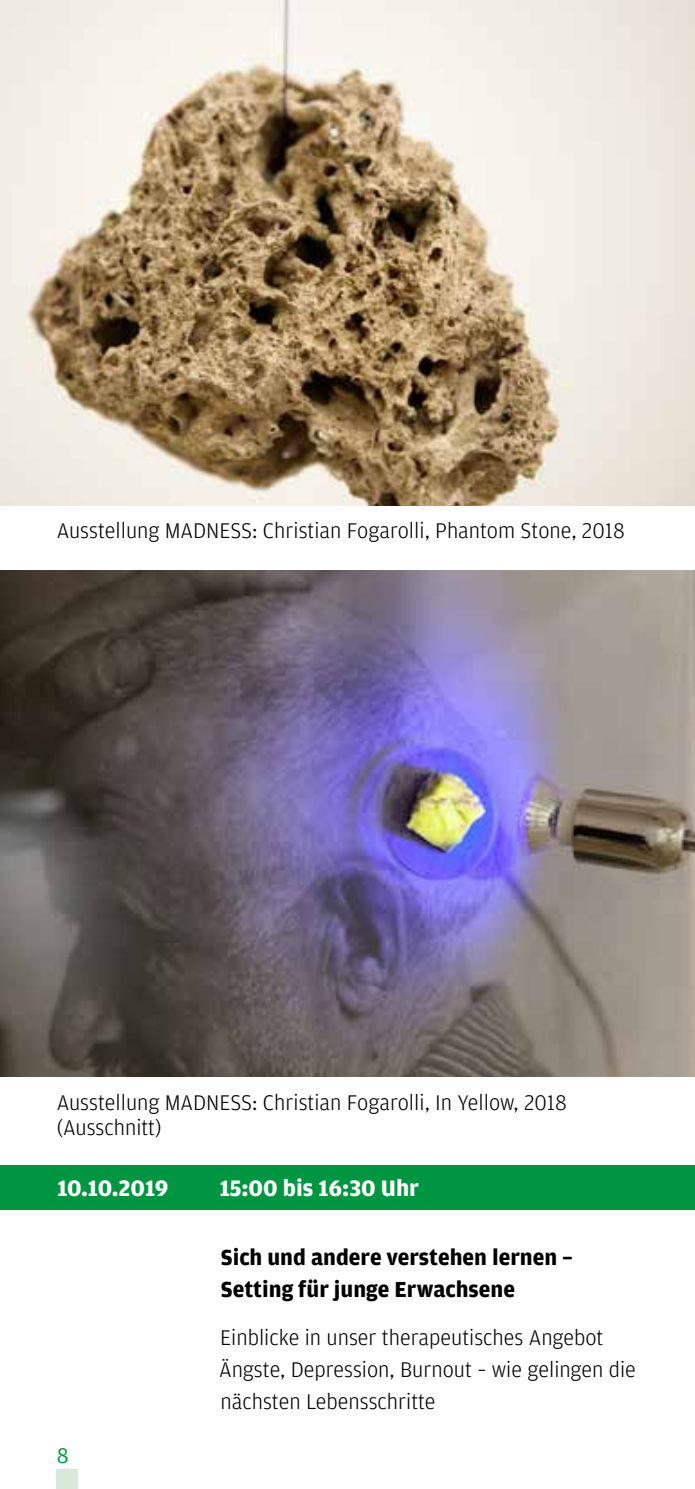
<style>
.page{position:relative;width:695px;height:1489px;background:#fff}
.page>*{position:absolute;margin:0;border:0;box-sizing:border-box;transform-origin:0 0}
.t1{font:700 23.75px "Amplitude";color:#fff}
.t2{font:700 23px/32.2px "Amplitude";color:#000}
.t3{font:300 22.5px/32.2px "Amplitude";color:#000}
.t4{font:22.5px "Amplitude";color:#009641}
</style>
<div class="page">
<div style="left:57px;top:1469px;width:21px;height:19px;background:#d7ead9"></div>
<div style="left:0;top:1165px;width:694px;height:44px;background:#009641"></div>
<img style="left:0;top:0;width:694px;height:506px">
<img style="left:0;top:570px;width:694px;height:506px">
<p class="t3" style="left:57px;top:514px;width:569px">Ausstellung MADNESS: Christian Fogarolli, Phantom Stone, 2018</p>
<p class="t3" style="left:57px;top:1090px;width:511px;line-height:25px">Ausstellung MADNESS: Christian Fogarolli, In Yellow, 2018 (Ausschnitt)</p>
<p class="t1" style="left:57px;top:1174px;width:113px">10.10.2019</p>
<p class="t1" style="left:220px;top:1174px;width:201px">15:00 bis 16:30 Uhr</p>
<p class="t4" style="left:57px;top:1442px;width:13px">8</p>
<p class="t2" style="left:221px;top:1241px;width:353px">Sich und andere verstehen lernen –<br>Setting für junge Erwachsene</p>
<p class="t3" style="left:219px;top:1321px;width:418px">Einblicke in unser therapeutisches Angebot<br>Ängste, Depression, Burnout – wie gelingen die nächsten Lebensschritte</p>
</div>
